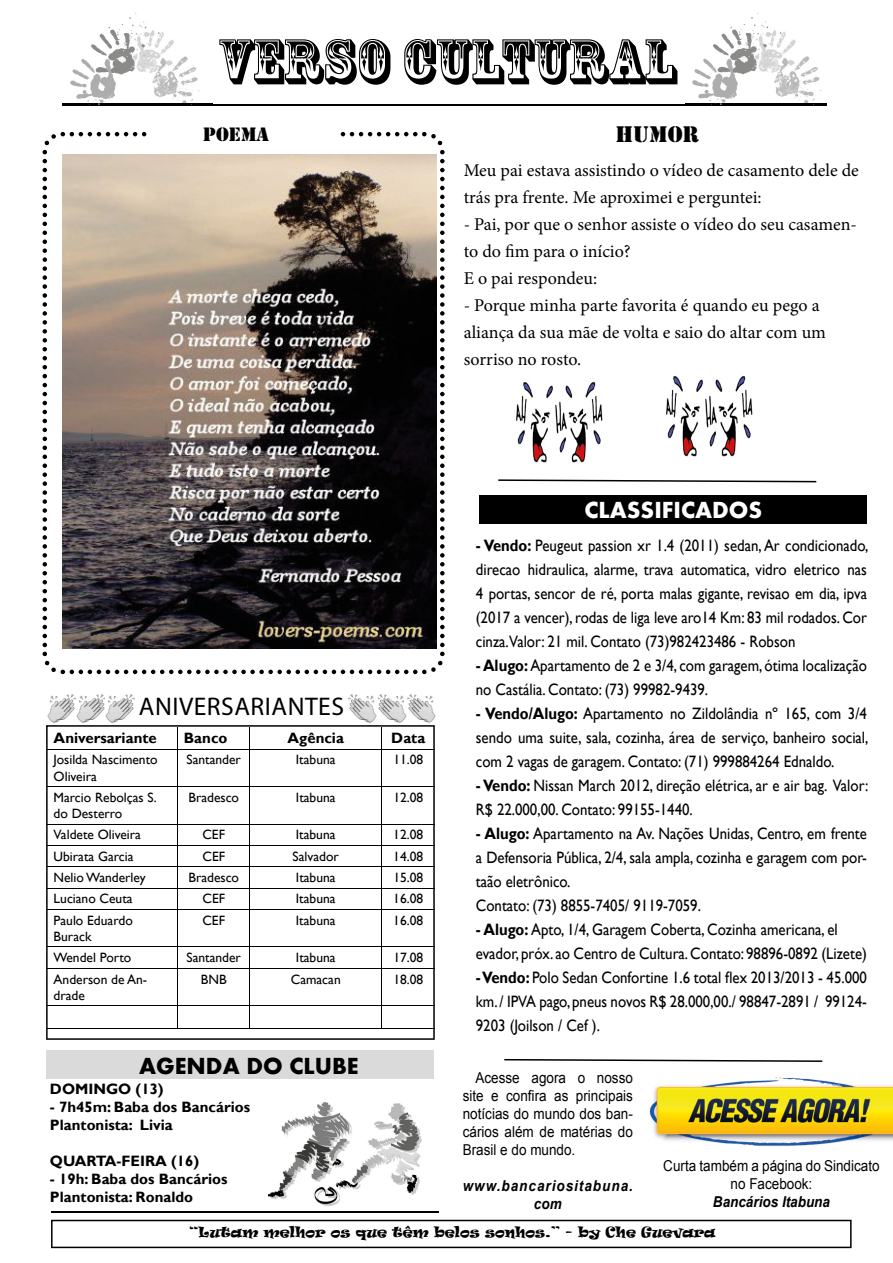
<style>
.page{position:relative;width:893px;height:1263px;background:#fff}
.page>*{position:absolute;margin:0;border:0;box-sizing:border-box;transform-origin:0 0}
.t1{font:60px "Rosewood Std";color:#000}
.t2{font:25.65px "Myriad Pro";letter-spacing:.02em;color:#000}
.t3{font:700 24px "Aharoni";color:#fff}
.t4{font:700 24px "Aharoni";color:#000}
.t5{font:21px "Stencil Std";color:#000}
.t6{font:18px/27px "Minion Pro";color:#000}
.t7{font:18px "Stencil Std";color:#000}
.t8{font:16.5px/24px "Gill Sans";color:#000;scale:.9 1}
.t9{font:15px/18px "Arial";color:#000;text-align:justify;scale:.9 1}
.t10{font:700 15px/18px "Gill Sans";color:#000}
.t11{font:italic 700 15px/18px "Arial";letter-spacing:.075em;color:#000;text-align:center;scale:.9 1}
.t12{font:italic 700 15px "Arial";color:#000;scale:.9 1}
.t13{font:13.5px/16.2px "Gill Sans";color:#000}
.t14{font:13.5px "Ravie";color:#000}
.s1{font-weight:700}
</style>
<div class="page">
<hr style="left:63px;top:104px;width:763px;height:1px;background:#000">
<svg style="left:43px;top:132px;width:401px;height:542px"></svg>
<div style="left:151px;top:124px;width:188px;height:19px;background:#fff"></div>
<svg style="left:46px;top:725px;width:389px;height:315px"></svg>
<img style="left:348px;top:694px;width:88px;height:29px">
<img style="left:47px;top:694px;width:88px;height:29px">
<img style="left:63px;top:13px;width:149px;height:92px">
<img style="left:685px;top:13px;width:141px;height:92px">
<hr style="left:51px;top:1212px;width:387px;height:1px;background:#000">
<svg style="left:498px;top:479px;width:318px;height:3px"></svg>
<svg style="left:51px;top:1220px;width:800px;height:28px"></svg>
<div style="left:480px;top:495px;width:386px;height:29px;background:#000"></div>
<div style="left:47px;top:1051px;width:387px;height:28px;background:#dadada"></div>
<img style="left:269px;top:1103px;width:152px;height:102px">
<img style="left:516px;top:382px;width:87px;height:81px">
<svg style="left:504px;top:1059px;width:318px;height:3px"></svg>
<img style="left:649px;top:1077px;width:243px;height:69px">
<img style="left:666px;top:376px;width:87px;height:81px">
<img style="left:63px;top:154px;width:373px;height:495px">
<h1 class="t1" style="left:217px;top:36px;width:460px">VERSO CULTURAL</h1>
<p class="t7" style="left:203px;top:124px;width:67px">POEMA</p>
<p class="t5" style="left:615px;top:123px;width:85px">HUMOR</p>
<p class="t6" style="left:463px;top:159px;width:396px">Meu pai estava assistindo o vídeo de casamento dele de trás pra frente. Me aproximei e perguntei:</p>
<p class="t6" style="left:463px;top:213px;width:395px">- Pai, por que o senhor assiste o vídeo do seu casamen&shy;to do m para o início?<br>E o pai respondeu:</p>
<p class="t6" style="left:463px;top:294px;width:364px">- Porque minha parte favorita é quando eu pego a aliança da sua mãe de volta e saio do altar com um sorriso no rosto.</p>
<h2 class="t2" style="left:139px;top:691px;width:207px">ANIVERSARIANTES</h2>
<p class="t10" style="left:54px;top:730px;width:105px">Aniversariante</p>
<p class="t10" style="left:184px;top:730px;width:45px">Banco</p>
<p class="t10" style="left:287px;top:730px;width:58px">Agência</p>
<p class="t10" style="left:391px;top:730px;width:36px">Data</p>
<p class="t13" style="left:54px;top:753px;width:106px">Josilda Nascimento<br>Oliveira</p>
<p class="t13" style="left:186px;top:753px;width:56px">Santander</p>
<p class="t13" style="left:296px;top:753px;width:41px">Itabuna</p>
<p class="t13" style="left:393px;top:753px;width:31px">11.08</p>
<p class="t13" style="left:54px;top:790px;width:104px">Marcio Rebolças S. do Desterro</p>
<p class="t13" style="left:188px;top:790px;width:52px">Bradesco</p>
<p class="t13" style="left:296px;top:790px;width:41px">Itabuna</p>
<p class="t13" style="left:393px;top:790px;width:31px">12.08</p>
<p class="t13" style="left:54px;top:828px;width:89px">Valdete Oliveira</p>
<p class="t13" style="left:202px;top:828px;width:24px">CEF</p>
<p class="t13" style="left:296px;top:828px;width:41px">Itabuna</p>
<p class="t13" style="left:393px;top:828px;width:31px">12.08</p>
<p class="t13" style="left:54px;top:849px;width:81px">Ubirata Garcia</p>
<p class="t13" style="left:202px;top:849px;width:24px">CEF</p>
<p class="t13" style="left:292px;top:849px;width:48px">Salvador</p>
<p class="t13" style="left:393px;top:849px;width:31px">14.08</p>
<p class="t13" style="left:54px;top:870px;width:94px">Nelio Wanderley</p>
<p class="t13" style="left:188px;top:870px;width:52px">Bradesco</p>
<p class="t13" style="left:296px;top:870px;width:41px">Itabuna</p>
<p class="t13" style="left:393px;top:870px;width:31px">15.08</p>
<p class="t13" style="left:54px;top:892px;width:80px">Luciano Ceuta</p>
<p class="t13" style="left:202px;top:892px;width:24px">CEF</p>
<p class="t13" style="left:296px;top:892px;width:41px">Itabuna</p>
<p class="t13" style="left:393px;top:892px;width:31px">16.08</p>
<p class="t13" style="left:54px;top:913px;width:81px">Paulo Eduardo<br>Burack</p>
<p class="t13" style="left:202px;top:913px;width:24px">CEF</p>
<p class="t13" style="left:296px;top:913px;width:41px">Itabuna</p>
<p class="t13" style="left:393px;top:913px;width:31px">16.08</p>
<p class="t13" style="left:54px;top:951px;width:79px">Wendel Porto</p>
<p class="t13" style="left:186px;top:951px;width:56px">Santander</p>
<p class="t13" style="left:296px;top:951px;width:41px">Itabuna</p>
<p class="t13" style="left:393px;top:951px;width:31px">17.08</p>
<p class="t13" style="left:54px;top:972px;width:95px">Anderson de An&shy;drade</p>
<p class="t13" style="left:201px;top:972px;width:27px">BNB</p>
<p class="t13" style="left:291px;top:972px;width:51px">Camacan</p>
<p class="t13" style="left:393px;top:972px;width:31px">18.08</p>
<h3 class="t4" style="left:139px;top:1051px;width:221px">AGENDA DO CLUBE</h3>
<p class="t10" style="left:50px;top:1081px;width:115px">DOMINGO (13)</p>
<p class="t10" style="left:50px;top:1099px;width:202px">- 7h45m: Baba dos Bancários<br>Plantonista: Livia</p>
<p class="t10" style="left:50px;top:1153px;width:151px">QUARTA-FEIRA (16)</p>
<p class="t10" style="left:50px;top:1171px;width:179px">- 19h: Baba dos Bancários<br>Plantonista: Ronaldo</p>
<h3 class="t3" style="left:584px;top:496px;width:179px">CLASSIFICADOS</h3>
<p class="t8" style="left:476px;top:535px;width:437px;text-align:justify"><span class="s1">- Vendo:</span> Peugeut passion xr 1.4 (2011) sedan, Ar condicionado, direcao hidraulica, alarme, trava automatica, vidro eletrico nas 4 portas, sencor de ré, porta malas gigante, revisao em dia, ipva (2017 a vencer), rodas de liga leve aro14 Km: 83 mil rodados. Cor cinza.Valor: 21 mil. Contato (73)982423486 - Robson</p>
<p class="t8" style="left:476px;top:655px;width:436px"><span class="s1">- Alugo:</span> Apartamento de 2 e 3/4, com garagem, ótima localização no Castália. Contato: (73) 99982-9439.</p>
<p class="t8" style="left:476px;top:703px;width:438px;text-align:justify"><span class="s1">- Vendo/Alugo:</span> Apartamento no Zildolândia nº 165, com 3/4 sendo uma suite, sala, cozinha, área de serviço, banheiro social, com 2 vagas de garagem. Contato: (71) 999884264 Ednaldo.</p>
<p class="t8" style="left:476px;top:775px;width:438px"><span class="s1">- Vendo:</span> Nissan March 2012, direção elétrica, ar e air bag. Valor:<br>R$ 22.000,00. Contato: 99155-1440.</p>
<p class="t8" style="left:476px;top:823px;width:436px"><span class="s1">- Alugo:</span> Apartamento na Av. Nações Unidas, Centro, em frente a Defensoria Pública, 2/4, sala ampla, cozinha e garagem com por&shy;taão eletrônico.<br>Contato: (73) 8855-7405/ 9119-7059.</p>
<p class="t8" style="left:476px;top:919px;width:436px"><span class="s1">- Alugo:</span> Apto, 1/4, Garagem Coberta, Cozinha americana, el evador, próx. ao Centro de Cultura. Contato: 98896-0892 (Lizete)</p>
<p class="t8" style="left:476px;top:967px;width:436px;text-align:justify"><span class="s1">- Vendo:</span> Polo Sedan Confortine 1.6 total flex 2013/2013 - 45.000 km. / IPVA pago, pneus novos R$ 28.000,00./ 98847-2891 / 99124- 9203 (Joilson / Cef ).</p>
<p class="t9" style="left:463px;top:1070px;width:190px;text-indent:13px">Acesse agora o nosso site e confira as principais notícias do mundo dos ban&shy;cários além de matérias do Brasil e do mundo.</p>
<p class="t11" style="left:463px;top:1179px;width:190px">www.bancariositabuna. com</p>
<p class="t9" style="left:663px;top:1157px;width:242px;text-align:center">Curta também a página do Sindicato no Facebook:</p>
<p class="t12" style="left:713px;top:1196px;width:132px">Bancários Itabuna</p>
<p class="t14" style="left:189px;top:1226px;width:527px">“Lutam melhor os que têm belos sonhos.” - by Che Guevara</p>
</div>
